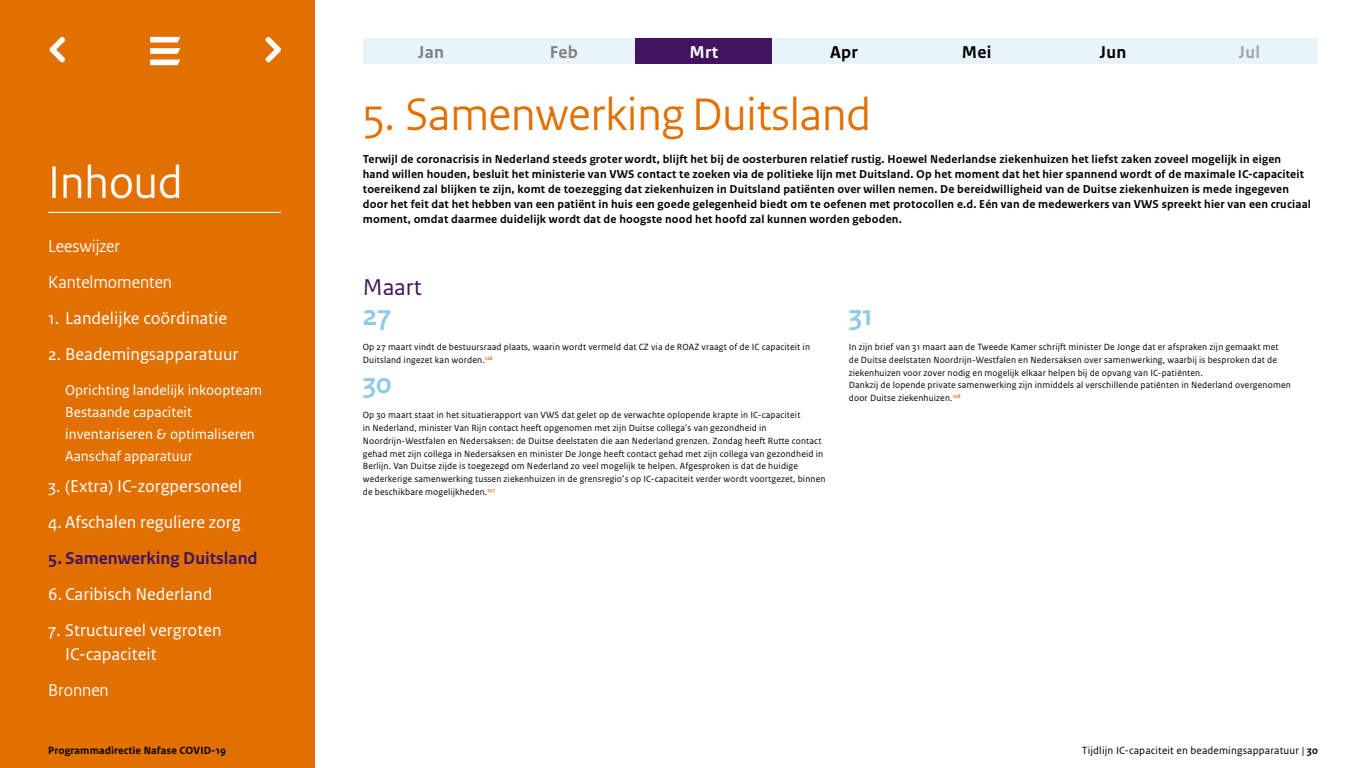
<style>
.page{position:relative;width:1366px;height:768px;background:#fff}
.page>*{position:absolute;margin:0;border:0;box-sizing:border-box;transform-origin:0 0}
.Kop_1_-genummerd{font:48px "Rijksoverheid Sans Heading";color:#e17000}
.Kop_1{font:48px "Rijksoverheid Sans Heading";color:#fff}
.Dag{font:700 30px "Rijksoverheid Sans Heading";color:#8fcae7}
.Maand{font:24px "Rijksoverheid Sans Text";color:#42145f}
.Kop_2_genummerd-1a{font:18px/24px "Rijksoverheid Sans Text";color:#fff}
.Kop_2{font:18px "Rijksoverheid Sans Heading";color:#fff}
.Kop_2_genummerd-1{font:700 18px "Rijksoverheid Sans Text";color:#42145f}
.Kader_Maand{font:700 18px "Rijksoverheid Sans Text";letter-spacing:.015em;color:#000}
.Maand_Grijs{font:700 18px "Rijksoverheid Sans Text";letter-spacing:.015em;color:#808080}
.Kader_Maand-2{font:700 18px "Rijksoverheid Sans Text";color:#fff}
.Maand_Grijs-2{font:700 18px "Rijksoverheid Sans Text";color:#a6a6a6}
.Kop_2_Inspring{font:15px/22px "Rijksoverheid Sans Text";color:#fff}
.Inleiding{font:700 12px/15px "Rijksoverheid Sans Text";letter-spacing:.015em;color:#000}
.t1{font:11px "Rijksoverheid Sans Text";letter-spacing:.015em;color:#000}
.t2{font:700 11px "Rijksoverheid Sans Text";letter-spacing:.015em;color:#000}
.Plat{font:9.5px/12.8px "Rijksoverheid Sans Text";letter-spacing:.015em;color:#000}
.s1{font-weight:700}
</style>
<div class="page">
<div style="left:0;top:0;width:315px;height:768px;background:#e17000"></div>
<hr style="left:48px;top:212px;width:233px;height:1px;background:#fff">
<svg style="left:150px;top:37px;width:30px;height:17px"></svg>
<svg style="left:150px;top:60px;width:30px;height:5px"></svg>
<svg style="left:49px;top:36px;width:16px;height:27px"></svg>
<svg style="left:265px;top:36px;width:16px;height:27px"></svg>
<div style="left:363px;top:38px;width:136px;height:26px;background:#e9f4fa"></div>
<div style="left:499px;top:38px;width:137px;height:26px;background:#e9f4fa"></div>
<div style="left:636px;top:38px;width:136px;height:26px;background:#42145f"></div>
<div style="left:772px;top:38px;width:137px;height:26px;background:#e9f4fa"></div>
<div style="left:909px;top:38px;width:136px;height:26px;background:#e9f4fa"></div>
<div style="left:1045px;top:38px;width:136px;height:26px;background:#e9f4fa"></div>
<div style="left:1181px;top:38px;width:137px;height:26px;background:#e9f4fa"></div>
<h1 class="Kop_1" style="left:48px;top:154px;width:136px">Inhoud</h1>
<h2 class="Kop_2" style="left:48px;top:236px;width:73px">Leeswijzer</h2>
<h2 class="Kop_2" style="left:48px;top:272px;width:125px">Kantelmomenten</h2>
<h2 class="Kop_2_genummerd-1a" style="left:48px;top:306px;width:181px">1. Landelijke coördinatie</h2>
<h2 class="Kop_2_genummerd-1a" style="left:48px;top:342px;width:192px">2. Beademingsapparatuur</h2>
<h2 class="Kop_2_Inspring" style="left:65px;top:379px;width:199px">Oprichting landelijk inkoopteam</h2>
<h2 class="Kop_2_Inspring" style="left:65px;top:401px;width:191px">Bestaande capaciteit inventariseren &amp; optimaliseren<br>Aanschaf apparatuur</h2>
<h2 class="Kop_2_genummerd-1a" style="left:48px;top:474px;width:196px">3. (Extra) IC-zorgpersoneel</h2>
<h2 class="Kop_2_genummerd-1a" style="left:48px;top:510px;width:194px">4. Afschalen reguliere zorg</h2>
<h2 class="Kop_2_genummerd-1" style="left:48px;top:548px;width:211px">5. Samenwerking Duitsland</h2>
<h2 class="Kop_2_genummerd-1a" style="left:48px;top:582px;width:166px">6. Caribisch Nederland</h2>
<h2 class="Kop_2_genummerd-1a" style="left:65px;top:618px;width:158px;text-indent:-17px">7. Structureel vergroten<br>IC-capaciteit</h2>
<h2 class="Kop_2" style="left:48px;top:680px;width:62px">Bronnen</h2>
<p class="Maand_Grijs" style="left:418px;top:42px;width:27px">Jan</p>
<p class="Maand_Grijs" style="left:550px;top:42px;width:29px">Feb</p>
<p class="Kader_Maand-2" style="left:690px;top:42px;width:30px">Mrt</p>
<p class="Kader_Maand" style="left:830px;top:42px;width:29px">Apr</p>
<p class="Kader_Maand" style="left:962px;top:42px;width:31px">Mei</p>
<p class="Kader_Maand" style="left:1100px;top:42px;width:28px">Jun</p>
<p class="Maand_Grijs-2" style="left:1239px;top:42px;width:23px">Jul</p>
<p class="Kop_1_-genummerd" style="left:363px;top:86px;width:510px">5. Samenwerking Duitsland</p>
<h2 class="Inleiding" style="left:363px;top:152px;width:920px">Terwijl de coronacrisis in Nederland steeds groter wordt, blijft het bij de oosterburen relatief rustig. Hoewel Nederlandse ziekenhuizen het liefst zaken zoveel mogelijk in eigen</h2>
<h2 class="Inleiding" style="left:363px;top:167px;width:943px">hand willen houden, besluit het ministerie van VWS contact te zoeken via de politieke lijn met Duitsland. Op het moment dat het hier spannend wordt of de maximale IC-capaciteit toereikend zal blijken te zijn, komt de toezegging dat ziekenhuizen in Duitsland patiënten over willen nemen. De bereidwilligheid van de Duitse ziekenhuizen is mede ingegeven</h2>
<h2 class="Inleiding" style="left:363px;top:197px;width:950px">door het feit dat het hebben van een patiënt in huis een goede gelegenheid biedt om te oefenen met protocollen e.d. Eén van de medewerkers van VWS spreekt hier van een cruciaal moment, omdat daarmee duidelijk wordt dat de hoogste nood het hoofd zal kunnen worden geboden.</h2>
<p class="Maand" style="left:363px;top:273px;width:61px">Maart</p>
<p class="Dag" style="left:363px;top:298px;width:30px">27</p>
<p class="Plat" style="left:363px;top:341px;width:449px">Op 27 maart vindt de bestuursraad plaats, waarin wordt vermeld dat CZ via de ROAZ vraagt of de IC capaciteit in<br>Duitsland ingezet kan worden.<sup>126</sup></p>
<p class="Dag" style="left:363px;top:366px;width:30px">30</p>
<p class="Plat" style="left:363px;top:409px;width:439px">Op 30 maart staat in het situatierapport van VWS dat gelet op de verwachte oplopende krapte in IC-capaciteit</p>
<p class="Plat" style="left:363px;top:422px;width:405px">in Nederland, minister Van Rijn contact heeft opgenomen met zijn Duitse collega’s van gezondheid in</p>
<p class="Plat" style="left:363px;top:435px;width:462px">Noordrijn-Westfalen en Nedersaksen: de Duitse deelstaten die aan Nederland grenzen. Zondag heeft Rutte contact gehad met zijn collega in Nedersaksen en minister De Jonge heeft contact gehad met zijn collega van gezondheid in<br>Berlijn. Van Duitse zijde is toegezegd om Nederland zo veel mogelijk te helpen. Afgesproken is dat de huidige</p>
<p class="Plat" style="left:363px;top:473px;width:464px">wederkerige samenwerking tussen ziekenhuizen in de grensregio’s op IC-capaciteit verder wordt voortgezet, binnen de beschikbare mogelijkheden.<sup>127</sup></p>
<p class="Dag" style="left:849px;top:298px;width:26px">31</p>
<p class="Plat" style="left:849px;top:341px;width:431px">In zijn brief van 31 maart aan de Tweede Kamer schrijft minister De Jonge dat er afspraken zijn gemaakt met</p>
<p class="Plat" style="left:849px;top:354px;width:430px">de Duitse deelstaten Noordrijn-Westfalen en Nedersaksen over samenwerking, waarbij is besproken dat de</p>
<p class="Plat" style="left:849px;top:366px;width:355px">ziekenhuizen voor zover nodig en mogelijk elkaar helpen bij de opvang van IC-patiënten.</p>
<p class="Plat" style="left:849px;top:379px;width:443px">Dankzij de lopende private samenwerking zijn inmiddels al verschillende patiënten in Nederland overgenomen</p>
<p class="Plat" style="left:849px;top:392px;width:113px">door Duitse ziekenhuizen.<sup>128</sup></p>
<p class="t2" style="left:48px;top:744px;width:179px">Programmadirectie Nafase COVID-19</p>
<p class="t1" style="left:1082px;top:744px;width:238px">Tijdlijn IC-capaciteit en beademingsapparatuur | <span class="s1">30</span></p>
</div>
